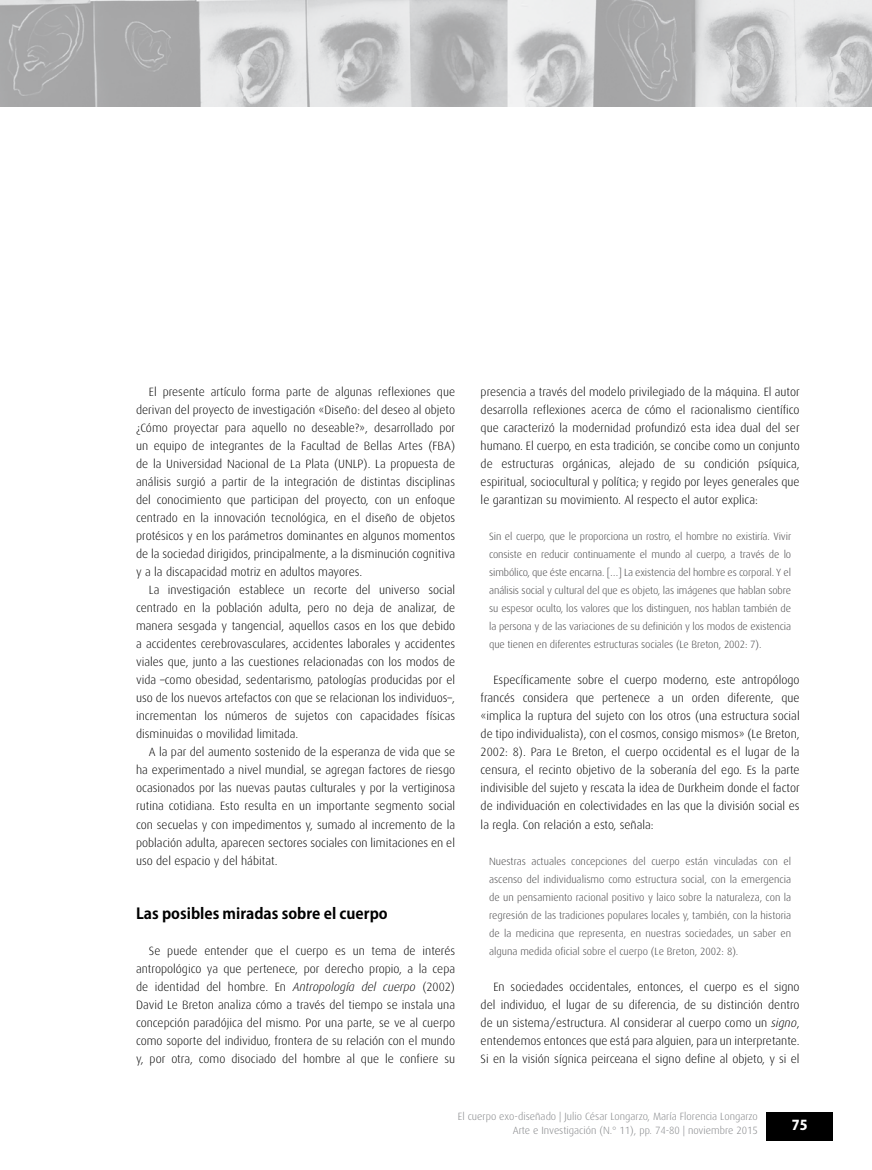
<style>
.page{position:relative;width:872px;height:1170px;background:#fff}
.page>*{position:absolute;margin:0;border:0;box-sizing:border-box;transform-origin:0 0}
.t1{font:700 15px "Koz Go Pro";color:#000}
.t2{font:800 13.5px "Koz Go Pro";color:#fff}
.t3{font:300 12px/18px "Dax";color:#000;text-align:justify}
.t4{font:300 10.5px/18px "Dax";letter-spacing:-.01em;color:#414042;text-align:justify}
.t5{font:300 10.5px/13.5px "Dax";color:#808285;text-align:right}
.s1{font-style:inherit}
.s2{font-style:italic}
</style>
<div class="page">
<img style="left:0;top:0;width:872px;height:107px">
<div style="left:766px;top:1111px;width:67px;height:29px;background:#000"></div>
<p class="t3" style="left:136px;top:383px;width:320px;text-indent:13px">El presente artículo forma parte de algunas reflexiones que derivan del proyecto de investigación «Diseño: del deseo al objeto ¿Cómo proyectar para aquello no deseable?», desarrollado por un equipo de integrantes de la Facultad de Bellas Artes <span class="s1">(FBA) </span>de la Universidad Nacional de La Plata <span class="s1">(UNLP).</span> La propuesta de análisis surgió a partir de la integración de distintas disciplinas del conocimiento que participan del proyecto, con un enfoque centrado en la innovación tecnológica, en el diseño de objetos protésicos y en los parámetros dominantes en algunos momentos de la sociedad dirigidos, principalmente, a la disminución cognitiva y a la discapacidad motriz en adultos mayores.</p>
<p class="t3" style="left:136px;top:581px;width:320px;text-indent:13px">La investigación establece un recorte del universo social centrado en la población adulta, pero no deja de analizar, de manera sesgada y tangencial, aquellos casos en los que debido a accidentes cerebrovasculares, accidentes laborales y accidentes viales que, junto a las cuestiones relacionadas con los modos de vida –como obesidad, sedentarismo, patologías producidas por el uso de los nuevos artefactos con que se relacionan los individuos–, incrementan los números de sujetos con capacidades físicas disminuidas o movilidad limitada.</p>
<p class="t3" style="left:136px;top:743px;width:320px;text-indent:13px">A la par del aumento sostenido de la esperanza de vida que se ha experimentado a nivel mundial, se agregan factores de riesgo ocasionados por las nuevas pautas culturales y por la vertiginosa rutina cotidiana. Esto resulta en un importante segmento social con secuelas y con impedimentos y, sumado al incremento de la población adulta, aparecen sectores sociales con limitaciones en el uso del espacio y del hábitat.</p>
<p class="t1" style="left:136px;top:903px;width:253px">Las posibles miradas sobre el cuerpo</p>
<p class="t3" style="left:136px;top:941px;width:320px;text-indent:13px">Se puede entender que el cuerpo es un tema de interés antropológico ya que pertenece, por derecho propio, a la cepa de identidad del hombre. En <span class="s2">Antropología del cuerpo</span> (2002)<br>David Le Breton analiza cómo a través del tiempo se instala una concepción paradójica del mismo. Por una parte, se ve al cuerpo como soporte del individuo, frontera de su relación con el mundo y, por otra, como disociado del hombre al que le confiere su</p>
<p class="t3" style="left:480px;top:383px;width:320px">presencia a través del modelo privilegiado de la máquina. El autor desarrolla reflexiones acerca de cómo el racionalismo científico que caracterizó la modernidad profundizó esta idea dual del ser humano. El cuerpo, en esta tradición, se concibe como un conjunto de estructuras orgánicas, alejado de su condición psíquica, espiritual, sociocultural y política; y regido por leyes generales que le garantizan su movimiento. Al respecto el autor explica:</p>
<p class="t4" style="left:489px;top:527px;width:303px">Sin el cuerpo, que le proporciona un rostro, el hombre no existiría. Vivir consiste en reducir continuamente el mundo al cuerpo, a través de lo simbólico, que éste encarna. […] La existencia del hombre es corporal. Y el análisis social y cultural del que es objeto, las imágenes que hablan sobre su espesor oculto, los valores que los distinguen, nos hablan también de la persona y de las variaciones de su definición y los modos de existencia que tienen en diferentes estructuras sociales (Le Breton, 2002: 7).</p>
<p class="t3" style="left:480px;top:671px;width:320px;text-indent:13px">Específicamente sobre el cuerpo moderno, este antropólogo francés considera que pertenece a un orden diferente, que «implica la ruptura del sujeto con los otros (una estructura social de tipo individualista), con el cosmos, consigo mismos» (Le Breton, 2002: 8). Para Le Breton, el cuerpo occidental es el lugar de la censura, el recinto objetivo de la soberanía del ego. Es la parte indivisible del sujeto y rescata la idea de Durkheim donde el factor de individuación en colectividades en las que la división social es la regla. Con relación a esto, señala:</p>
<p class="t4" style="left:489px;top:851px;width:303px">Nuestras actuales concepciones del cuerpo están vinculadas con el ascenso del individualismo como estructura social, con la emergencia de un pensamiento racional positivo y laico sobre la naturaleza, con la regresión de las tradiciones populares locales y, también, con la historia de la medicina que representa, en nuestras sociedades, un saber en alguna medida oficial sobre el cuerpo (Le Breton, 2002: 8).</p>
<p class="t3" style="left:480px;top:977px;width:320px;text-indent:13px">En sociedades occidentales, entonces, el cuerpo es el signo del individuo, el lugar de su diferencia, de su distinción dentro de un sistema/estructura. Al considerar al cuerpo como un <span class="s2">signo</span>, entendemos entonces que está para alguien, para un interpretante.<br>Si en la visión sígnica peirceana el signo define al objeto, y si el</p>
<p class="t5" style="left:458px;top:1109px;width:301px">El cuerpo exo-diseñado | Julio César Longarzo, María Florencia Longarzo<br>Arte e Investigación (N.° 11), pp. 74-80 | noviembre 2015</p>
<p class="t2" style="left:792px;top:1116px;width:17px">75</p>
</div>
